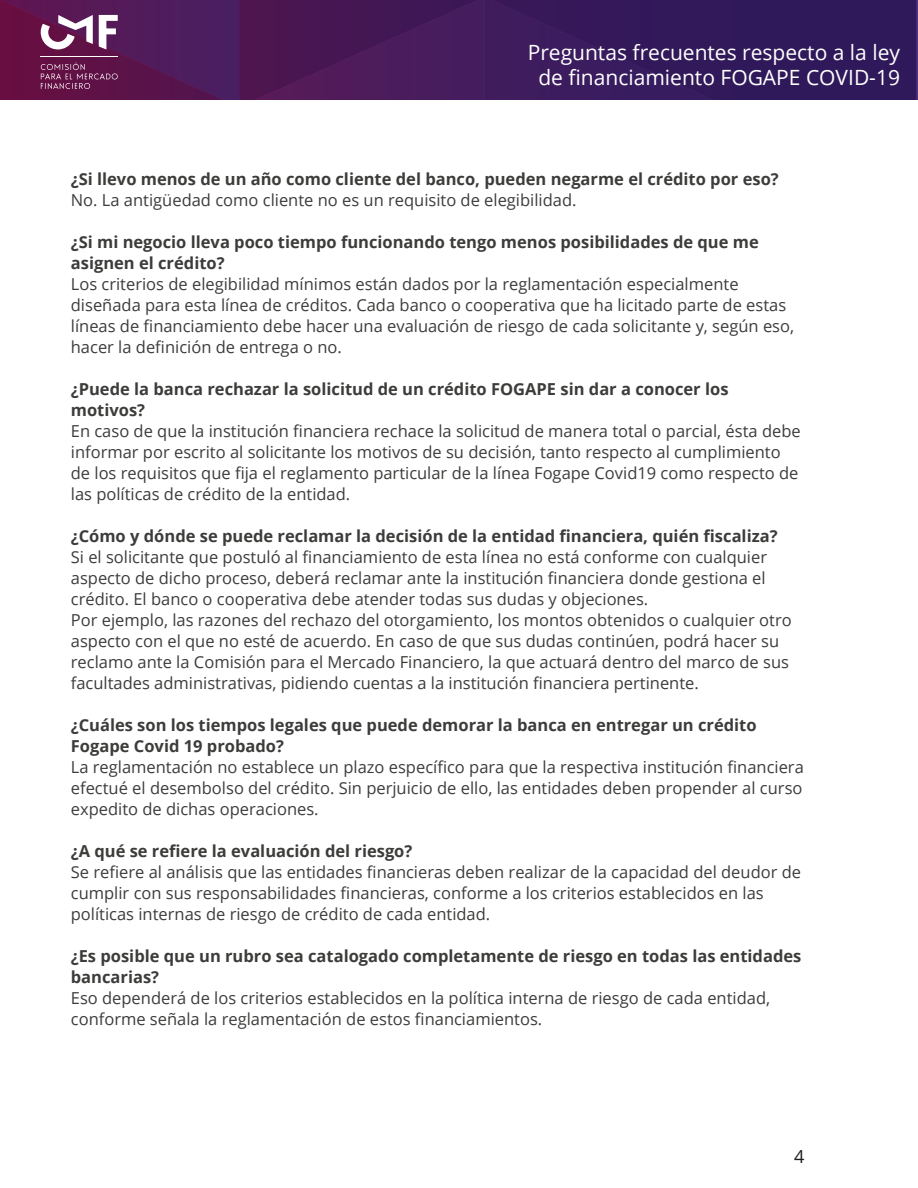
<style>
.page{position:relative;width:918px;height:1188px;background:#fff}
.page>*{position:absolute;margin:0;border:0;box-sizing:border-box;transform-origin:0 0}
.t1{font:21px/25.2px "Open Sans";color:#fff;text-align:center}
.t2{font:18px "Open Sans";color:#1d1d1b}
.t3{font:16.5px/21px "Open Sans";color:#3c3c3b}
.t4{font:700 16.5px/21px "Open Sans";color:#3c3c3b}
</style>
<div class="page">
<svg style="left:0;top:0;width:916px;height:99px;background:#451c5a"></svg>
<p class="t1" style="left:528px;top:39px;width:374px">Preguntas frecuentes respecto a la ley de financiamiento FOGAPE COVID-19</p>
<p class="t4" style="left:71px;top:168px;width:709px">¿Si llevo menos de un año como cliente del banco, pueden negarme el crédito por eso?</p>
<p class="t3" style="left:71px;top:189px;width:507px">No. La antigüedad como cliente no es un requisito de elegibilidad.</p>
<p class="t4" style="left:71px;top:231px;width:689px">¿Si mi negocio lleva poco tiempo funcionando tengo menos posibilidades de que me asignen el crédito?</p>
<p class="t3" style="left:71px;top:273px;width:725px">Los criterios de elegibilidad mínimos están dados por la reglamentación especialmente diseñada para esta línea de créditos. Cada banco o cooperativa que ha licitado parte de estas líneas de financiamiento debe hacer una evaluación de riesgo de cada solicitante y, según eso, hacer la definición de entrega o no.</p>
<p class="t4" style="left:71px;top:378px;width:659px">¿Puede la banca rechazar la solicitud de un crédito FOGAPE sin dar a conocer los motivos?</p>
<p class="t3" style="left:71px;top:420px;width:731px">En caso de que la institución financiera rechace la solicitud de manera total o parcial, ésta debe informar por escrito al solicitante los motivos de su decisión, tanto respecto al cumplimiento de los requisitos que fija el reglamento particular de la línea Fogape Covid19 como respecto de las políticas de crédito de la entidad.</p>
<p class="t4" style="left:71px;top:525px;width:708px">¿Cómo y dónde se puede reclamar la decisión de la entidad financiera, quién fiscaliza?</p>
<p class="t3" style="left:71px;top:546px;width:722px">Si el solicitante que postuló al financiamiento de esta línea no está conforme con cualquier aspecto de dicho proceso, deberá reclamar ante la institución financiera donde gestiona el crédito. El banco o cooperativa debe atender todas sus dudas y objeciones.<br>Por ejemplo, las razones del rechazo del otorgamiento, los montos obtenidos o cualquier otro aspecto con el que no esté de acuerdo. En caso de que sus dudas continúen, podrá hacer su reclamo ante la Comisión para el Mercado Financiero, la que actuará dentro del marco de sus facultades administrativas, pidiendo cuentas a la institución financiera pertinente.</p>
<p class="t4" style="left:71px;top:714px;width:687px">¿Cuáles son los tiempos legales que puede demorar la banca en entregar un crédito<br>Fogape Covid 19 probado?</p>
<p class="t3" style="left:71px;top:756px;width:735px;text-align:justify">La reglamentación no establece un plazo específico para que la respectiva institución financiera efectué el desembolso del crédito. Sin perjuicio de ello, las entidades deben propender al curso expedito de dichas operaciones.</p>
<p class="t4" style="left:71px;top:840px;width:343px">¿A qué se refiere la evaluación del riesgo?</p>
<p class="t3" style="left:71px;top:861px;width:732px">Se refiere al análisis que las entidades financieras deben realizar de la capacidad del deudor de cumplir con sus responsabilidades financieras, conforme a los criterios establecidos en las políticas internas de riesgo de crédito de cada entidad.</p>
<p class="t4" style="left:71px;top:945px;width:732px">¿Es posible que un rubro sea catalogado completamente de riesgo en todas las entidades bancarias?</p>
<p class="t3" style="left:71px;top:987px;width:701px">Eso dependerá de los criterios establecidos en la política interna de riesgo de cada entidad, conforme señala la reglamentación de estos financiamientos.</p>
<p class="t2" style="left:794px;top:1144px;width:12px">4</p>
</div>
